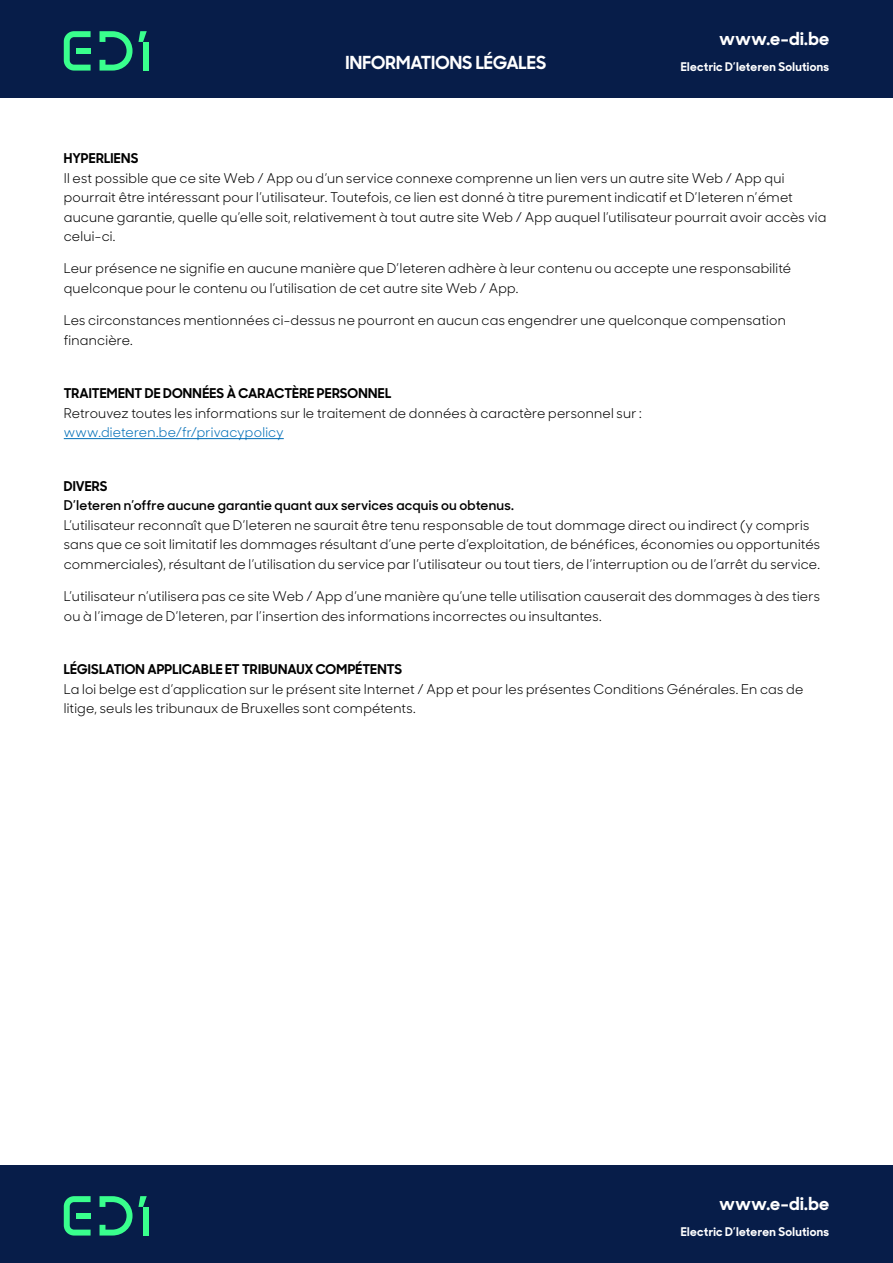
<style>
.page{position:relative;width:893px;height:1263px;background:#fff}
.page>*{position:absolute;margin:0;border:0;box-sizing:border-box;transform-origin:0 0}
.t1{font:700 18px "Sharp Sans No 1";letter-spacing:.01em;color:#fff}
.t2{font:13.5px/19.5px "Sharp Sans No 1";letter-spacing:.015em;color:#000}
.t3{font:700 13.5px "Sharp Sans No 1";letter-spacing:.005em;color:#000}
.t4{font:600 13.5px "Sharp Sans No 1";letter-spacing:.015em;color:#000}
.t5{font:13.5px "Sharp Sans No 1";letter-spacing:.015em;color:#006eb7}
.t6{font:700 12px "Sharp Sans No 1";letter-spacing:.03em;color:#fff}
</style>
<div class="page">
<hr style="left:64px;top:438px;width:220px;height:1px;background:#006eb7">
<div style="left:0;top:1165px;width:893px;height:98px;background:#071d49"></div>
<svg style="left:100px;top:1196px;width:47px;height:39px"></svg>
<div style="left:143px;top:1207px;width:6px;height:28px;background:#39ff8d"></div>
<svg style="left:64px;top:1196px;width:27px;height:39px"></svg>
<div style="left:76px;top:1213px;width:15px;height:6px;background:#39ff8d"></div>
<div style="left:0;top:0;width:893px;height:98px;background:#071d49"></div>
<svg style="left:100px;top:31px;width:47px;height:40px"></svg>
<div style="left:143px;top:42px;width:6px;height:29px;background:#39ff8d"></div>
<svg style="left:64px;top:31px;width:27px;height:40px"></svg>
<div style="left:76px;top:48px;width:15px;height:6px;background:#39ff8d"></div>
<p class="t1" style="left:345px;top:47px;width:202px">INFORMATIONS LÉGALES</p>
<p class="t1" style="left:719px;top:24px;width:112px">www.e-di.be</p>
<p class="t6" style="left:681px;top:56px;width:150px">Electric D’Ieteren Solutions</p>
<p class="t3" style="left:64px;top:147px;width:76px">HYPERLIENS</p>
<p class="t2" style="left:64px;top:167px;width:764px">Il est possible que ce site Web / App ou d’un service connexe comprenne un lien vers un autre site Web / App qui pourrait être intéressant pour l’utilisateur. Toutefois, ce lien est donné à titre purement indicatif et D’Ieteren n’émet aucune garantie, quelle qu’elle soit, relativement à tout autre site Web / App auquel l’utilisateur pourrait avoir accès via celui-ci.</p>
<p class="t2" style="left:64px;top:258px;width:729px">Leur présence ne signifie en aucune manière que D’Ieteren adhère à leur contenu ou accepte une responsabilité quelconque pour le contenu ou l’utilisation de cet autre site Web / App.</p>
<p class="t2" style="left:64px;top:310px;width:723px">Les circonstances mentionnées ci-dessus ne pourront en aucun cas engendrer une quelconque compensation financière.</p>
<p class="t3" style="left:64px;top:382px;width:329px">TRAITEMENT DE DONNÉES À CARACTÈRE PERSONNEL</p>
<p class="t2" style="left:64px;top:402px;width:580px">Retrouvez toutes les informations sur le traitement de données à caractère personnel sur :</p>
<p class="t5" style="left:64px;top:422px;width:221px">www.dieteren.be/fr/privacypolicy</p>
<p class="t3" style="left:64px;top:475px;width:45px">DIVERS</p>
<p class="t4" style="left:64px;top:495px;width:452px">D’Ieteren n’offre aucune garantie quant aux services acquis ou obtenus.</p>
<p class="t2" style="left:64px;top:514px;width:758px">L’utilisateur reconnaît que D’Ieteren ne saurait être tenu responsable de tout dommage direct ou indirect (y compris sans que ce soit limitatif les dommages résultant d’une perte d’exploitation, de bénéfices, économies ou opportunités commerciales), résultant de l’utilisation du service par l’utilisateur ou tout tiers, de l’interruption ou de l’arrêt du service.</p>
<p class="t2" style="left:64px;top:585px;width:758px">L’utilisateur n’utilisera pas ce site Web / App d’une manière qu’une telle utilisation causerait des dommages à des tiers ou à l’image de D’Ieteren, par l’insertion des informations incorrectes ou insultantes.</p>
<p class="t3" style="left:64px;top:658px;width:340px">LÉGISLATION APPLICABLE ET TRIBUNAUX COMPÉTENTS</p>
<p class="t2" style="left:64px;top:678px;width:741px">La loi belge est d’application sur le présent site Internet / App et pour les présentes Conditions Générales. En cas de litige, seuls les tribunaux de Bruxelles sont compétents.</p>
<p class="t1" style="left:719px;top:1188px;width:112px">www.e-di.be</p>
<p class="t6" style="left:681px;top:1221px;width:150px">Electric D’Ieteren Solutions</p>
</div>
